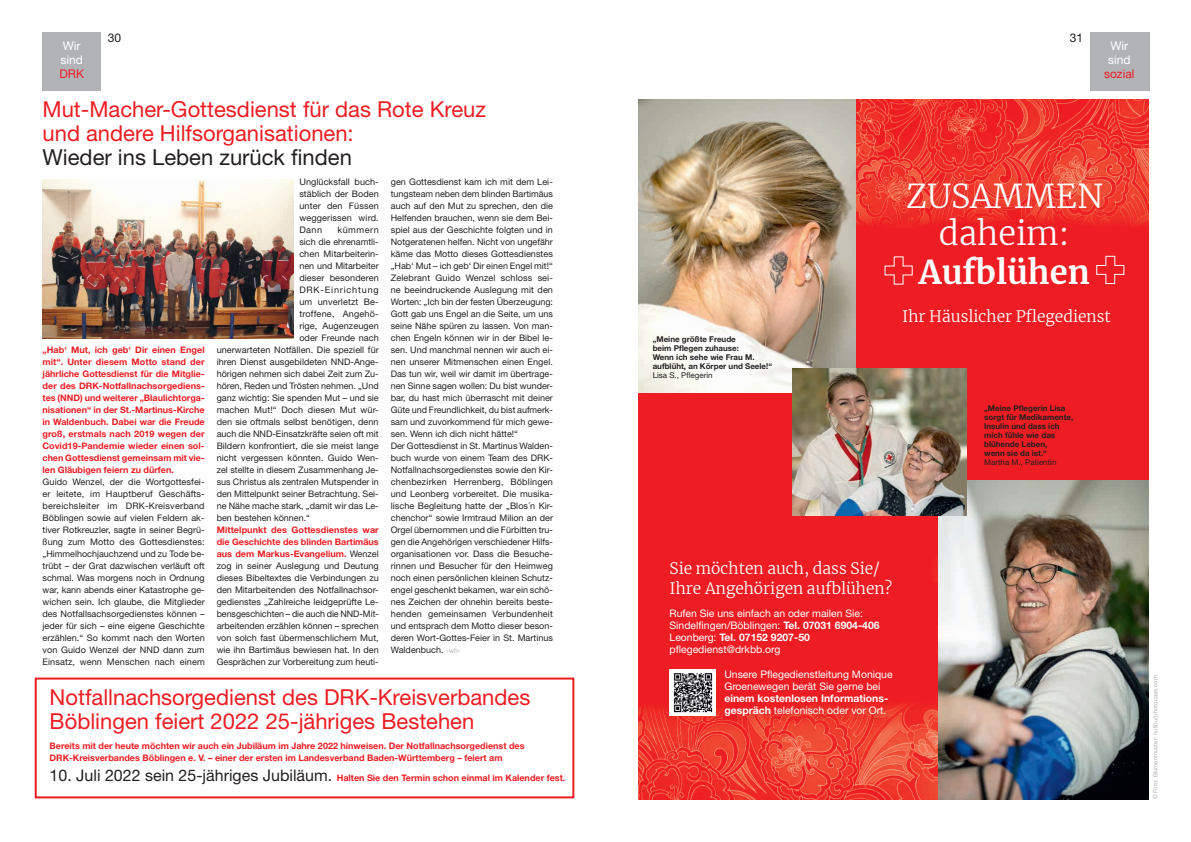
<style>
.page{position:relative;width:1191px;height:842px;background:#fff}
.page>*{position:absolute;margin:0;border:0;box-sizing:border-box;transform-origin:0 0}
.t1{font:300 32.6px/37px "Merriweather";color:#fff;text-align:center}
.t2{font:700 32.6px "Merriweather";color:#fff}
.t3{font:22px/24px "Helvetica Neue";color:#ee1d23}
.t4{font:22px "Helvetica Neue";color:#231f20}
.t5{font:300 15.6px/19.9px "Merriweather";color:#fff}
.t6{font:12px/14px "Helvetica Neue";color:#fff}
.t7{font:12px "Helvetica Neue";color:#ee1d23}
.t8{font:12px "Helvetica Neue";color:#231f20}
.t9{font:10.4px/12.1px "Helvetica Neue";color:#fff}
.t10{font:700 10.4px/12.1px "Helvetica Neue";color:#fff}
.t11{font:9px/12px "Helvetica Neue";color:#231f20;text-align:justify}
.t12{font:700 9px/12px "Helvetica Neue";color:#ee1d23;text-align:justify}
.t13{font:9px "Helvetica Neue";letter-spacing:.025em;color:#231f20}
.t14{font:9px "Helvetica Neue";letter-spacing:.09em;color:#231f20}
.t15{font:9px "Helvetica Neue";letter-spacing:.05em;color:#231f20}
.t16{font:700 8px/9px "Helvetica Neue";color:#231f20}
.t17{font:8px "Helvetica Neue";color:#231f20}
.t18{font:6px "Helvetica Neue";color:#b2b3b7}
.s1{font-weight:700;color:#ee1d23}
.s2{font-size:7px;color:#b2b3b7}
.s3{font-weight:400;font-size:16px;color:#231f20}
.s4{font-weight:700}
.s5{font-weight:400}
</style>
<div class="page">
<div style="left:1091px;top:32px;width:59px;height:59px;background:#b2b3b7"></div>
<div style="left:1090px;top:32px;width:58px;height:59px;background:#b2b3b7"></div>
<div style="left:43px;top:32px;width:58px;height:59px;background:#b2b3b7"></div>
<img style="left:855px;top:99px;width:293px;height:282px">
<div style="left:638px;top:381px;width:510px;height:418px;background:#ee1d23"></div>
<img style="left:638px;top:511px;width:300px;height:288px">
<img style="left:938px;top:481px;width:210px;height:318px">
<img style="left:638px;top:99px;width:217px;height:293px">
<img style="left:793px;top:369px;width:173px;height:146px">
<div style="left:669px;top:669px;width:47px;height:47px;background:#fff"></div>
<img style="left:673px;top:673px;width:40px;height:40px">
<svg style="left:884px;top:256px;width:29px;height:29px"></svg>
<svg style="left:1095px;top:255px;width:29px;height:29px"></svg>
<img style="left:43px;top:180px;width:251px;height:158px">
<div style="left:35px;top:677px;width:539px;height:121px;border:2px solid #ee1d23"></div>
<h3 class="t6" style="left:60px;top:39px;width:24px">Wir sind</h3>
<h3 class="t7" style="left:59px;top:67px;width:26px">DRK</h3>
<h3 class="t8" style="left:108px;top:30px;width:15px">30</h3>
<h2 class="t3" style="left:43px;top:96px;width:445px">Mut-Macher-Gottesdienst für das Rote Kreuz und andere Hilfsorganisationen:</h2>
<h2 class="t4" style="left:43px;top:144px;width:311px">Wieder ins Leben zurück finden</h2>
<p class="t12" style="left:43px;top:344px;width:164px">„Hab‘ Mut, ich geb‘ Dir einen Engel mit“. Unter diesem Motto stand der jährliche Gottesdienst für die Mitglie&shy;der des DRK-Notfallnachsorgediens&shy;tes (NND) und weiterer „Blaulichtorga&shy;nisationen“ in der St.-Martinus-Kirche in Waldenbuch. Dabei war die Freude groß, erstmals nach 2019 wegen der Covid19-Pandemie wieder einen sol&shy;chen Gottesdienst gemeinsam mit vie&shy;len Gläubigen feiern zu dürfen.</p>
<p class="t11" style="left:43px;top:476px;width:164px">Guido Wenzel, der die Wortgottesfei&shy;er leitete, im Hauptberuf Geschäfts&shy;bereichsleiter im DRK-Kreisverband Böblingen sowie auf vielen Feldern ak&shy;tiver Rotkreuzler, sagte in seiner Begrü&shy;ßung zum Motto des Gottesdienstes: „Himmelhochjauchzend und zu Tode be&shy;trübt – der Grat dazwischen verläuft oft schmal. Was morgens noch in Ordnung war, kann abends einer Katastrophe ge&shy;wichen sein. Ich glaube, die Mitglieder des Notfallsachsorgedienstes können – jeder für sich – eine eigene Geschichte erzählen.“ So kommt nach den Worten von Guido Wenzel der NND dann zum Einsatz, wenn Menschen nach einem</p>
<p class="t11" style="left:299px;top:176px;width:81px">Unglücksfall buch&shy;stäblich der Boden unter den Füssen weggerissen wird.<br>Dann</p>
<p class="t15" style="left:337px;top:225px;width:43px">kümmern</p>
<p class="t11" style="left:299px;top:236px;width:81px">sich die ehrenamtli-</p>
<p class="t11" style="left:299px;top:248px;width:81px">chen Mitarbeiterin-</p>
<p class="t11" style="left:299px;top:260px;width:81px">nen und Mitarbeiter</p>
<p class="t11" style="left:299px;top:272px;width:81px">dieser besonderen</p>
<p class="t14" style="left:299px;top:285px;width:81px">DRK-Einrichtung</p>
<p class="t11" style="left:299px;top:296px;width:81px">um unverletzt Be-</p>
<p class="t13" style="left:299px;top:309px;width:81px">troffene, Angehö-</p>
<p class="t11" style="left:299px;top:320px;width:81px">rige, Augenzeugen</p>
<p class="t11" style="left:299px;top:332px;width:81px">oder Freunde nach</p>
<p class="t11" style="left:217px;top:344px;width:164px">unerwarteten Notfällen. Die speziell für</p>
<p class="t11" style="left:217px;top:356px;width:164px">ihren Dienst ausgebildeten NND-Ange-</p>
<p class="t11" style="left:217px;top:368px;width:164px">hörigen nehmen sich dabei Zeit zum Zu-</p>
<p class="t11" style="left:217px;top:380px;width:164px">hören, Reden und Trösten nehmen. „Und</p>
<p class="t11" style="left:217px;top:392px;width:164px">ganz wichtig: Sie spenden Mut – und sie</p>
<p class="t11" style="left:217px;top:404px;width:164px">machen Mut!“ Doch diesen Mut wür-</p>
<p class="t11" style="left:217px;top:416px;width:163px">den sie oftmals selbst benötigen, denn</p>
<p class="t11" style="left:217px;top:428px;width:164px">auch die NND-Einsatzkräfte seien oft mit</p>
<p class="t11" style="left:217px;top:440px;width:163px">Bildern konfrontiert, die sie meist lange</p>
<p class="t11" style="left:217px;top:452px;width:164px">nicht vergessen könnten. Guido Wen-</p>
<p class="t11" style="left:217px;top:464px;width:164px">zel stellte in diesem Zusammenhang Je-</p>
<p class="t11" style="left:217px;top:476px;width:164px">sus Christus als zentralen Mutspender in</p>
<p class="t11" style="left:217px;top:488px;width:164px">den Mittelpunkt seiner Betrachtung. Sei-</p>
<p class="t11" style="left:217px;top:500px;width:164px">ne Nähe mache stark, „damit wir das Le-</p>
<p class="t11" style="left:217px;top:512px;width:95px">ben bestehen können.“</p>
<p class="t11" style="left:217px;top:524px;width:164px"><span class="s1">Mittelpunkt des Gottesdienstes war die Geschichte des blinden Bartimäus aus dem Markus-Evangelium.</span> Wenzel zog in seiner Auslegung und Deutung dieses Bibeltextes die Verbindungen zu den Mitarbeitenden des Notfallnachsor&shy;gedienstes „Zahlreiche leidgeprüfte Le&shy;bensgeschichten – die auch die NND-Mit&shy;arbeitenden erzählen können – sprechen von solch fast übermenschlichem Mut, wie ihn Bartimäus bewiesen hat. In den Gesprächen zur Vorbereitung zum heuti-</p>
<p class="t11" style="left:391px;top:176px;width:164px;text-align:left">gen Gottesdienst kam ich mit dem Lei&shy;tungsteam neben dem blinden Bartimäus auch auf den Mut zu sprechen, den die Helfenden brauchen, wenn sie dem Bei&shy;spiel aus der Geschichte folgten und in Notgeratenen helfen. Nicht von ungefähr käme das Motto dieses Gottesdienstes „Hab‘ Mut – ich geb‘ Dir einen Engel mit!“ Zelebrant Guido Wenzel schloss sei&shy;ne beeindruckende Auslegung mit den Worten: „Ich bin der festen Überzeugung:<br>Gott gab uns Engel an die Seite, um uns seine Nähe spüren zu lassen. Von man&shy;chen Engeln können wir in der Bibel le&shy;sen. Und manchmal nennen wir auch ei&shy;nen unserer Mitmenschen einen Engel.<br>Das tun wir, weil wir damit im übertrage&shy;nen Sinne sagen wollen: Du bist wunder&shy;bar, du hast mich überrascht mit deiner Güte und Freundlichkeit, du bist aufmerk&shy;sam und zuvorkommend für mich gewe&shy;sen. Wenn ich dich nicht hätte!“<br>Der Gottesdienst in St. Martinus Walden&shy;buch wurde von einem Team des DRK-Notfallnachsorgedienstes sowie den Kir&shy;chenbezirken Herrenberg, Böblingen und Leonberg vorbereitet. Die musika&shy;lische Begleitung hatte der „Blos´n Kir&shy;chenchor“ sowie Irmtraud Milion an der Orgel übernommen und die Fürbitten tru&shy;gen die Angehörigen verschiedener Hilfs&shy;organisationen vor. Dass die Besuche&shy;rinnen und Besucher für den Heimweg noch einen persönlichen kleinen Schutz&shy;engel geschenkt bekamen, war ein schö&shy;nes Zeichen der ohnehin bereits beste&shy;henden gemeinsamen Verbundenheit und entsprach dem Motto dieser beson&shy;deren Wort-Gottes-Feier in St. Martinus Waldenbuch. <span class="s2">-wh-</span></p>
<h2 class="t3" style="left:50px;top:685px;width:482px">Notfallnachsorgedienst des DRK-Kreisverbandes<br>Böblingen feiert 2022 25-jähriges Bestehen</h2>
<p class="t12" style="left:50px;top:740px;width:476px">Bereits mit der heute möchten wir auch ein Jubiläum im Jahre 2022 hinweisen. Der Notfallnachsorgedienst des<br>DRK-Kreisverbandes Böblingen e. V. – einer der ersten im Landesverband Baden-Württemberg – feiert am</p>
<p class="t12" style="left:50px;top:772px;width:517px"><span class="s3">10. Juli 2022 sein 25-jähriges Jubiläum.</span> Halten Sie den Termin schon einmal im Kalender fest.</p>
<h3 class="t8" style="left:1069px;top:30px;width:15px">31</h3>
<h3 class="t6" style="left:1108px;top:39px;width:24px">Wir sind</h3>
<h3 class="t7" style="left:1104px;top:67px;width:32px">sozial</h3>
<h3 class="t6" style="left:1109px;top:39px;width:24px">Wir sind</h3>
<h3 class="t7" style="left:1108px;top:67px;width:26px">DRK</h3>
<p class="t16" style="left:652px;top:335px;width:121px">„Meine größte Freude<br>beim Pflegen zuhause:<br>Wenn ich sehe wie Frau M. aufblüht, an Körper und Seele!“</p>
<p class="t17" style="left:652px;top:370px;width:61px">Lisa S., Pflegerin</p>
<h1 class="t1" style="left:905px;top:177px;width:199px">ZUSAMMEN daheim:</h1>
<h1 class="t2" style="left:919px;top:250px;width:172px">Aufblühen</h1>
<h3 class="t5" style="left:902px;top:306px;width:210px">Ihr Häuslicher Pflegedienst</h3>
<p class="t16" style="left:984px;top:403px;width:91px">„Meine Pflegerin Lisa sorgt für Medikamente,<br>Insulin und dass ich mich fühle wie das blühende Leben,<br>wenn sie da ist.“</p>
<p class="t17" style="left:984px;top:457px;width:74px">Martha M., Patientin</p>
<h3 class="t5" style="left:669px;top:558px;width:224px">Sie möchten auch, dass Sie/<br>Ihre Angehörigen aufblühen?</h3>
<p class="t9" style="left:669px;top:607px;width:211px">Rufen Sie uns einfach an oder mailen Sie:<br>Sindelfingen/Böblingen: <span class="s4">Tel. 07031 6904-406<br></span>Leonberg: <span class="s4">Tel. 07152 9207-50 </span>pflegedienst@drkbb.org</p>
<p class="t9" style="left:724px;top:668px;width:170px">Unsere Pflegedienstleitung Monique<br>Groenewegen berät Sie gerne bei</p>
<p class="t10" style="left:724px;top:692px;width:165px">einem kostenlosen Informations&shy;gespräch <span class="s5">telefonisch oder vor Ort.</span></p>
<p class="t18" style="left:1151px;top:799px;width:126px;rotate:-90deg">© Foto: Blumenmuster: hulibu/photocase.com</p>
</div>
